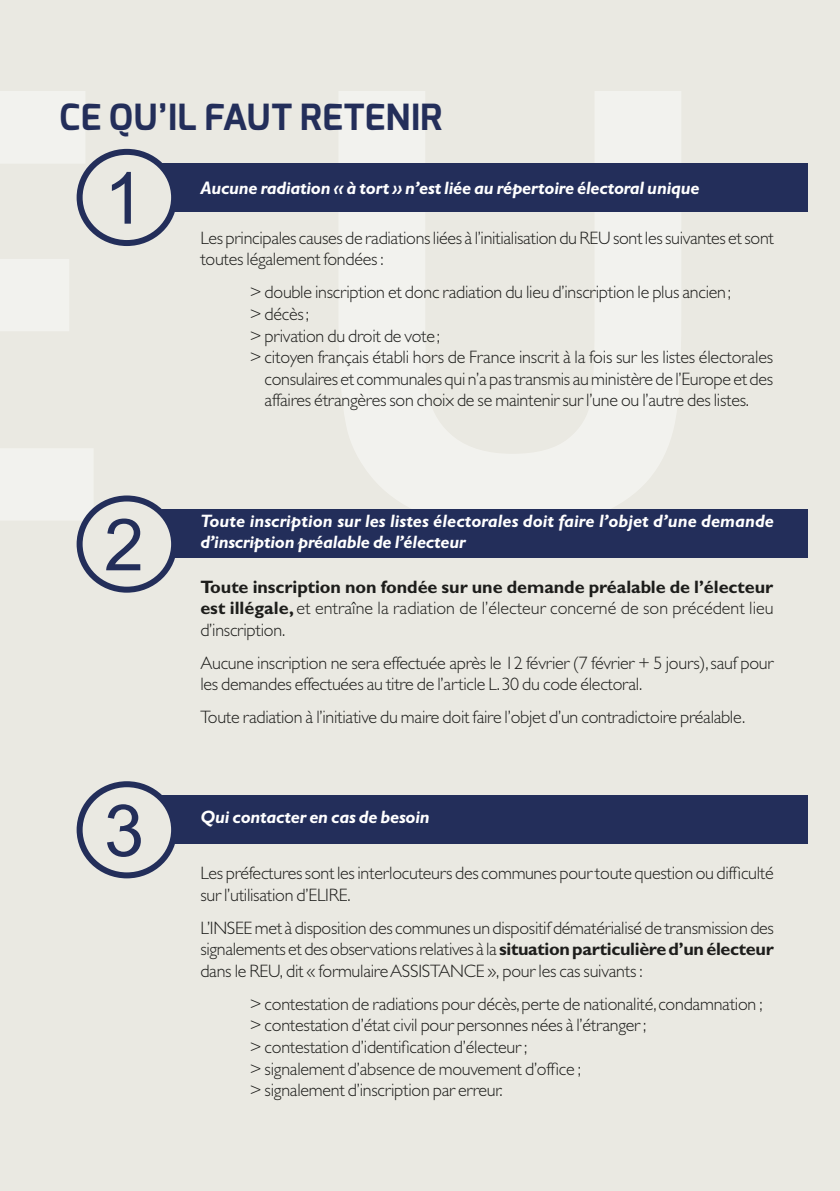
<style>
.page{position:relative;width:840px;height:1191px;background:#fff}
.page>*{position:absolute;margin:0;border:0;box-sizing:border-box;transform-origin:0 0}
.t1{font:700 600px "Arial";color:#fff}
.t2{font:72px "Arial";color:#232e5a}
.t3{font:700 36px "Exo";letter-spacing:.015em;color:#232e5a}
.t4{font:300 18px/21.6px "Gill Sans Std";letter-spacing:-.015em;color:#1d1d1b}
.t5{font:italic 700 18px/21.6px "Gill Sans Std";letter-spacing:-.015em;color:#fff}
.s1{font-weight:700}
</style>
<div class="page">
<div style="left:0;top:0;width:839px;height:1191px;background:#eae9e2"></div>
<div style="left:143px;top:163px;width:663px;height:48px;background:#232e5a"></div>
<div style="left:80px;top:152px;width:94px;height:91px;background:#eae9e2;border-radius:50%"></div>
<div style="left:77px;top:149px;width:100px;height:97px;border:6px solid #232e5a;border-radius:50%"></div>
<div style="left:143px;top:509px;width:663px;height:49px;background:#232e5a"></div>
<div style="left:80px;top:498px;width:94px;height:91px;background:#eae9e2;border-radius:50%"></div>
<div style="left:77px;top:495px;width:100px;height:97px;border:6px solid #232e5a;border-radius:50%"></div>
<div style="left:143px;top:795px;width:663px;height:48px;background:#232e5a"></div>
<div style="left:80px;top:784px;width:94px;height:91px;background:#eae9e2;border-radius:50%"></div>
<div style="left:77px;top:781px;width:100px;height:97px;border:6px solid #232e5a;border-radius:50%"></div>
<h1 class="t1" style="left:295px;top:-86px;width:435px">U</h1>
<h3 class="t3" style="left:60px;top:94px;width:384px">CE QU’IL FAUT RETENIR</h3>
<h2 class="t2" style="left:104px;top:151px;width:42px">1</h2>
<p class="t5" style="left:200px;top:177px;width:500px">Aucune radiation « à tort » n’est liée au répertoire électoral unique</p>
<p class="t4" style="left:200px;top:227px;width:574px">Les principales causes de radiations liées à l’initialisation du REU sont les suivantes et sont toutes légalement fondées :</p>
<p class="t4" style="left:249px;top:282px;width:482px">&gt; double inscription et donc radiation du lieu d’inscription le plus ancien;</p>
<p class="t4" style="left:249px;top:303px;width:61px">&gt; décès;</p>
<p class="t4" style="left:249px;top:325px;width:192px">&gt; privation du droit de vote;</p>
<p class="t4" style="left:249px;top:346px;width:524px">&gt; citoyen français établi hors de France inscrit à la fois sur les listes électorales</p>
<p class="t4" style="left:264px;top:368px;width:509px">consulaires et communales qui n’a pas transmis au ministère de l’Europe et des</p>
<p class="t4" style="left:264px;top:390px;width:485px">affaires étrangères son choix de se maintenir sur l’une ou l’autre des listes.</p>
<p class="t5" style="left:200px;top:510px;width:575px">Toute inscription sur les listes électorales doit faire l’objet d’une demande d’inscription préalable de l’électeur</p>
<p class="t4" style="left:200px;top:576px;width:574px;text-align:justify"><span class="s1">Toute inscription non fondée sur une demande préalable de l’électeur est illégale,</span> et entraîne la radiation de l’électeur concerné de son précédent lieu d’inscription.</p>
<p class="t4" style="left:200px;top:652px;width:574px">Aucune inscription ne sera effectuée après le 12 février (7 février + 5 jours), sauf pour les demandes effectuées au titre de l’article L. 30 du code électoral.</p>
<p class="t4" style="left:200px;top:707px;width:546px">Toute radiation à l’initiative du maire doit faire l’objet d’un contradictoire préalable.</p>
<h2 class="t2" style="left:104px;top:498px;width:42px">2</h2>
<h2 class="t2" style="left:104px;top:783px;width:42px">3</h2>
<p class="t5" style="left:200px;top:806px;width:231px">Qui contacter en cas de besoin</p>
<p class="t4" style="left:200px;top:862px;width:574px">Les préfectures sont les interlocuteurs des communes pour toute question ou difficulté sur l’utilisation d’ELIRE.</p>
<p class="t4" style="left:200px;top:917px;width:574px;text-align:justify">L’INSEE met à disposition des communes un dispositif dématérialisé de transmission des signalements et des observations relatives à la <span class="s1">situation particulière d’un électeur </span>dans le REU, dit « formulaire ASSISTANCE », pour les cas suivants :</p>
<p class="t4" style="left:249px;top:993px;width:514px">&gt; contestation de radiations pour décès, perte de nationalité, condamnation ; &gt; contestation d’état civil pour personnes nées à l’étranger ;<br>&gt; contestation d’identification d’électeur ;<br>&gt; signalement d’absence de mouvement d’office ;<br>&gt; signalement d’inscription par erreur.</p>
</div>
